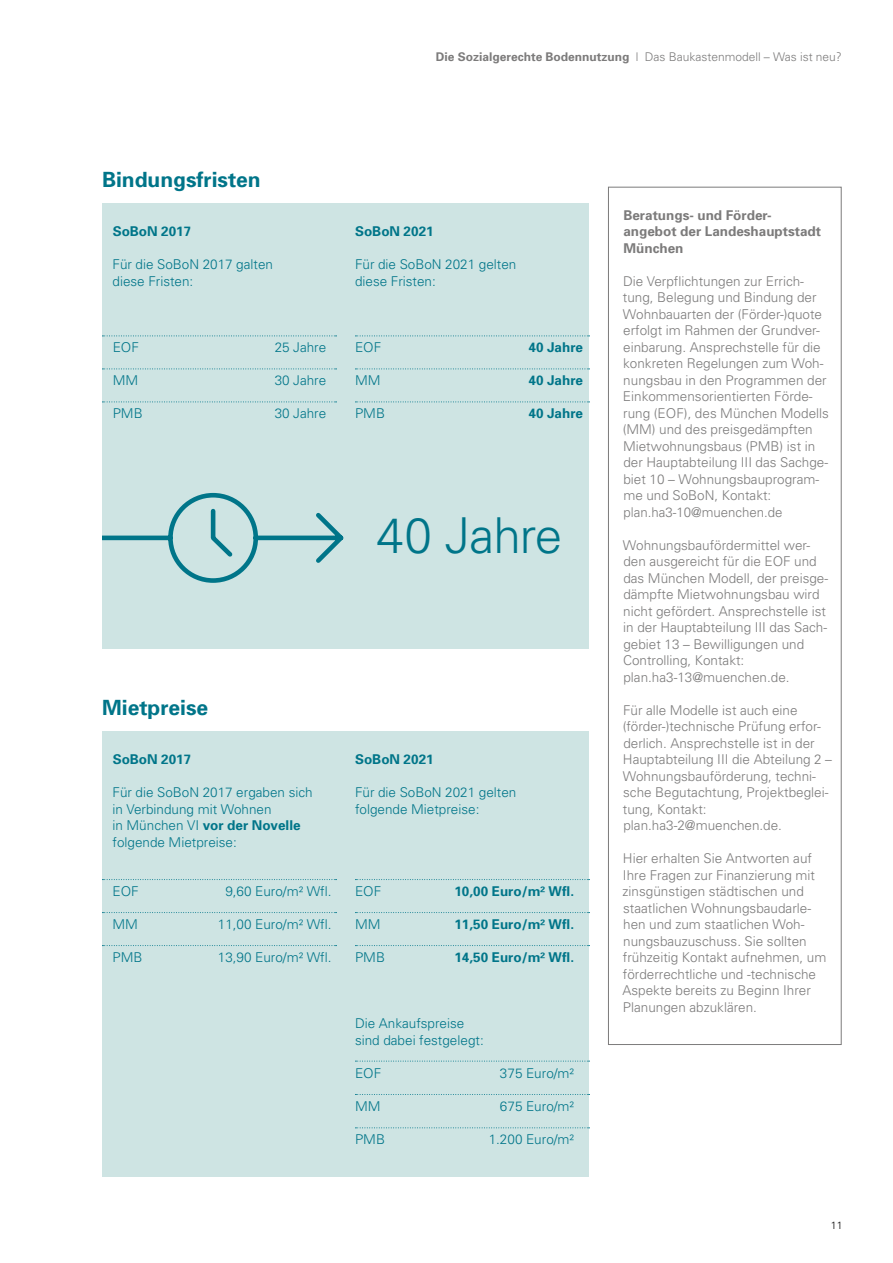
<style>
.page{position:relative;width:893px;height:1263px;background:#fff}
.page>*{position:absolute;margin:0;border:0;box-sizing:border-box;transform-origin:0 0}
.t1{font:300 49.5px "Univers";letter-spacing:-.02em;color:#007589}
.t2{font:700 21px "Univers";color:#007589}
.t3{font:300 13.5px/16.5px "Univers";color:#7c7b7b}
.t4{font:300 13.5px/16.5px "Univers";color:#007589}
.t5{font:700 13.5px "Univers";color:#007589}
.t6{font:700 13.5px/16.5px "Univers";color:#7c7b7b}
.t7{font:300 12px "Univers";color:#7c7b7b}
.t8{font:300 10.5px "Univers";color:#000}
.s1{font-weight:700}
</style>
<div class="page">
<div style="left:102px;top:731px;width:487px;height:446px;background:#cee4e3"></div>
<div style="left:102px;top:203px;width:487px;height:446px;background:#cee4e3"></div>
<div style="left:608px;top:187px;width:234px;height:858px;border:1px solid #7c7b7b"></div>
<svg style="left:102px;top:879px;width:235px;height:1px"></svg>
<svg style="left:102px;top:336px;width:235px;height:1px"></svg>
<svg style="left:102px;top:912px;width:235px;height:1px"></svg>
<svg style="left:102px;top:369px;width:235px;height:1px"></svg>
<svg style="left:102px;top:945px;width:235px;height:1px"></svg>
<svg style="left:102px;top:402px;width:235px;height:1px"></svg>
<svg style="left:355px;top:879px;width:235px;height:1px"></svg>
<svg style="left:355px;top:336px;width:235px;height:1px"></svg>
<svg style="left:355px;top:912px;width:235px;height:1px"></svg>
<svg style="left:355px;top:369px;width:235px;height:1px"></svg>
<svg style="left:355px;top:945px;width:235px;height:1px"></svg>
<svg style="left:355px;top:402px;width:235px;height:1px"></svg>
<svg style="left:355px;top:1061px;width:235px;height:1px"></svg>
<svg style="left:355px;top:1094px;width:235px;height:1px"></svg>
<svg style="left:355px;top:1127px;width:235px;height:1px"></svg>
<svg style="left:102px;top:492px;width:242px;height:91px"></svg>
<p class="t7" style="left:436px;top:49px;width:408px"><span class="s1">Die Sozialgerechte Bodennutzung</span> | Das Baukastenmodell – Was ist neu?</p>
<h2 class="t2" style="left:102px;top:167px;width:160px">Bindungsfristen</h2>
<p class="t5" style="left:113px;top:223px;width:80px">SoBoN 2017</p>
<p class="t5" style="left:355px;top:223px;width:80px">SoBoN 2021</p>
<p class="t4" style="left:112px;top:256px;width:162px">Für die SoBoN 2017 galten diese Fristen:</p>
<p class="t4" style="left:355px;top:256px;width:163px">Für die SoBoN 2021 gelten diese Fristen:</p>
<p class="t4" style="left:113px;top:338px;width:28px">EOF</p>
<p class="t4" style="left:275px;top:338px;width:53px">25 Jahre</p>
<p class="t4" style="left:113px;top:371px;width:27px">MM</p>
<p class="t4" style="left:275px;top:371px;width:53px">30 Jahre</p>
<p class="t4" style="left:113px;top:404px;width:31px">PMB</p>
<p class="t4" style="left:275px;top:404px;width:53px">30 Jahre</p>
<p class="t4" style="left:355px;top:338px;width:28px">EOF</p>
<p class="t5" style="left:528px;top:338px;width:56px">40 Jahre</p>
<p class="t4" style="left:355px;top:371px;width:27px">MM</p>
<p class="t5" style="left:528px;top:371px;width:56px">40 Jahre</p>
<p class="t4" style="left:355px;top:404px;width:31px">PMB</p>
<p class="t5" style="left:528px;top:404px;width:56px">40 Jahre</p>
<h1 class="t1" style="left:376px;top:506px;width:187px">40 Jahre</h1>
<h2 class="t2" style="left:102px;top:694px;width:108px">Mietpreise</h2>
<p class="t5" style="left:113px;top:751px;width:80px">SoBoN 2017</p>
<p class="t4" style="left:112px;top:784px;width:202px">Für die SoBoN 2017 ergaben sich in Verbindung mit Wohnen<br>in München VI <span class="s1">vor der Novelle </span>folgende Mietpreise:</p>
<p class="t4" style="left:112px;top:883px;width:28px">EOF</p>
<p class="t4" style="left:225px;top:883px;width:108px">9,60 Euro/m² Wfl.</p>
<p class="t4" style="left:112px;top:916px;width:27px">MM</p>
<p class="t4" style="left:218px;top:916px;width:115px">11,00 Euro/m² Wfl.</p>
<p class="t4" style="left:112px;top:949px;width:31px">PMB</p>
<p class="t4" style="left:218px;top:949px;width:115px">13,90 Euro/m² Wfl.</p>
<p class="t5" style="left:355px;top:751px;width:80px">SoBoN 2021</p>
<p class="t4" style="left:355px;top:784px;width:163px">Für die SoBoN 2021 gelten folgende Mietpreise:</p>
<p class="t4" style="left:355px;top:883px;width:28px">EOF</p>
<p class="t5" style="left:454px;top:883px;width:121px">10,00 Euro/m² Wfl.</p>
<p class="t4" style="left:355px;top:916px;width:27px">MM</p>
<p class="t5" style="left:454px;top:916px;width:121px">11,50 Euro/m² Wfl.</p>
<p class="t4" style="left:355px;top:949px;width:31px">PMB</p>
<p class="t5" style="left:454px;top:949px;width:121px">14,50 Euro/m² Wfl.</p>
<p class="t6" style="left:623px;top:206px;width:199px">Beratungs- und Förder&shy;angebot der Landeshauptstadt<br>München</p>
<p class="t3" style="left:623px;top:272px;width:208px">Die Verpflichtungen zur Errich&shy;tung, Belegung und Bindung der<br>Wohnbauarten der (Förder-)quote erfolgt im Rahmen der Grundver&shy;einbarung. Ansprechstelle für die konkreten Regelungen zum Woh&shy;nungsbau in den Programmen der<br>Einkommensorientierten Förde&shy;rung (EOF), des München Modells (MM) und des preisgedämpften<br>Mietwohnungsbaus (PMB) ist in der Hauptabteilung III das Sachge&shy;biet 10 – Wohnungsbauprogram&shy;me und SoBoN, Kontakt: plan.ha3-10@muenchen.de</p>
<p class="t3" style="left:623px;top:536px;width:207px">Wohnungsbaufördermittel wer&shy;den ausgereicht für die EOF und das München Modell, der preisge&shy;dämpfte Mietwohnungsbau wird nicht gefördert. Ansprechstelle ist in der Hauptabteilung III das Sach&shy;gebiet 13 – Bewilligungen und<br>Controlling, Kontakt: plan.ha3-13@muenchen.de.</p>
<p class="t3" style="left:623px;top:701px;width:211px">Für alle Modelle ist auch eine (förder-)technische Prüfung erfor&shy;derlich. Ansprechstelle ist in der<br>Hauptabteilung III die Abteilung 2 –<br>Wohnungsbauförderung, techni&shy;sche Begutachtung, Projektbeglei&shy;tung, Kontakt: plan.ha3-2@muenchen.de.</p>
<p class="t3" style="left:623px;top:850px;width:205px">Hier erhalten Sie Antworten auf<br>Ihre Fragen zur Finanzierung mit zinsgünstigen städtischen und staatlichen Wohnungsbaudarle&shy;hen und zum staatlichen Woh&shy;nungsbauzuschuss. Sie sollten frühzeitig Kontakt aufnehmen, um förderrechtliche und -technische<br>Aspekte bereits zu Beginn Ihrer<br>Planungen abzuklären.</p>
<p class="t4" style="left:355px;top:1015px;width:130px">Die Ankaufspreise sind dabei festgelegt:</p>
<p class="t4" style="left:355px;top:1064px;width:28px">EOF</p>
<p class="t4" style="left:500px;top:1064px;width:76px">375 Euro/m²</p>
<p class="t4" style="left:355px;top:1097px;width:27px">MM</p>
<p class="t4" style="left:500px;top:1097px;width:76px">675 Euro/m²</p>
<p class="t4" style="left:355px;top:1130px;width:31px">PMB</p>
<p class="t4" style="left:489px;top:1130px;width:87px">1.200 Euro/m²</p>
<p class="t8" style="left:831px;top:1219px;width:13px">11</p>
</div>
